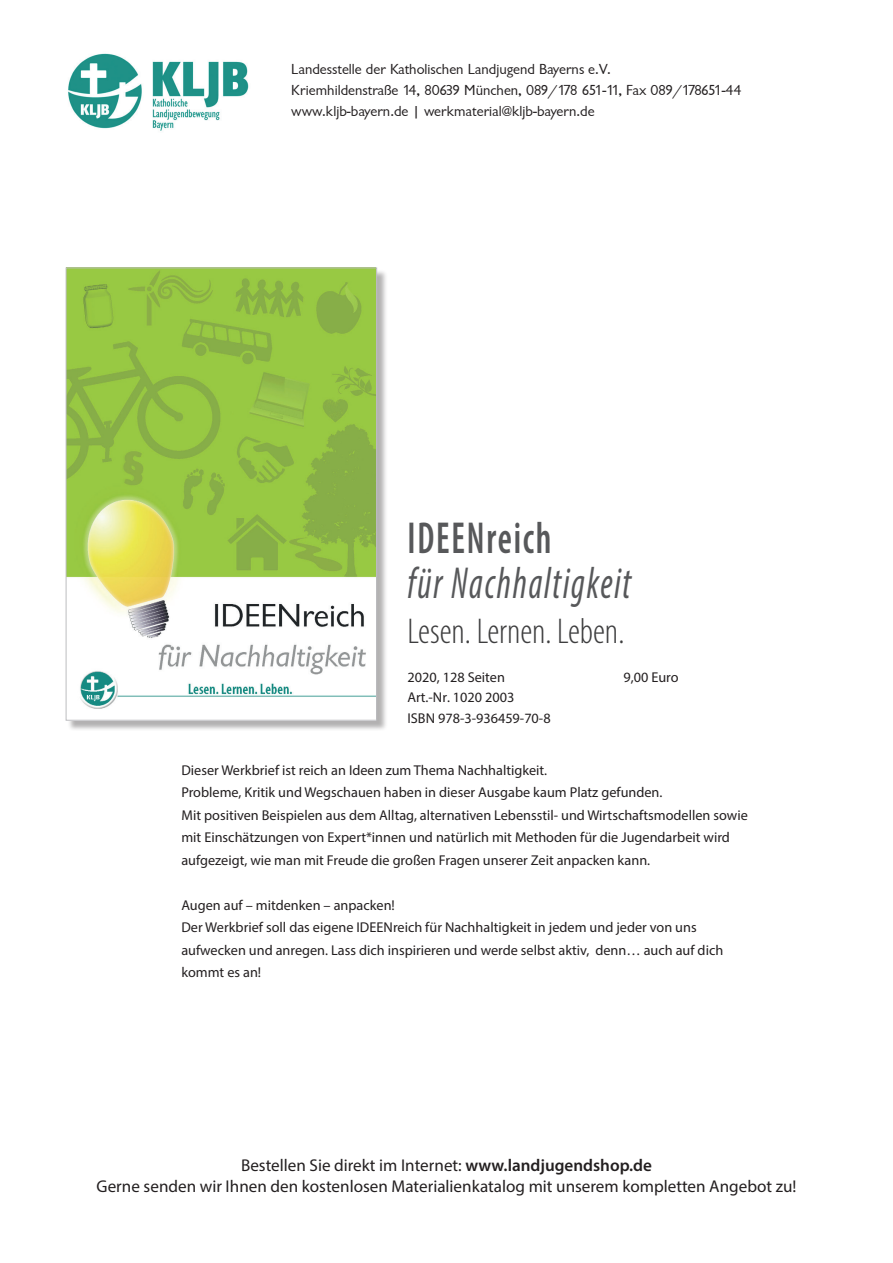
<style>
.page{position:relative;width:893px;height:1263px;background:#fff}
.page>*{position:absolute;margin:0;border:0;box-sizing:border-box;transform-origin:0 0}
.t1{font:italic condensed 45px "Myriad Pro";letter-spacing:.05em;color:#57585a;scale:.8 1}
.t2{font:600 condensed 45px "Myriad Pro";letter-spacing:.05em;color:#57585a;scale:.8 1}
.t3{font:300 condensed 36px "Myriad Pro";color:#3e3e3f}
.t4{font:17.1px/20.2px "Myriad Pro";color:#231f20;text-align:center}
.t5{font:15px/21px "Garrison Sans";color:#231f20}
.t6{font:14.25px/22.5px "Myriad Pro";color:#231f20}
.s1{font-weight:600}
</style>
<div class="page">
<img style="left:68px;top:53px;width:181px;height:78px">
<div style="left:67px;top:269px;width:321px;height:462px;background:#231f20;opacity:.35"></div>
<img style="left:68px;top:269px;width:307px;height:450px">
<div style="left:66px;top:267px;width:311px;height:454px;border:1px solid #bcbdc0"></div>
<p class="t5" style="left:291px;top:59px;width:452px">Landesstelle der Katholischen Landjugend Bayerns e.V.<br>Kriemhildenstraße 14, 80639 München, 089/178 651-11, Fax 089/178651-44 www.kljb-bayern.de | werkmaterial@kljb-bayern.de</p>
<h1 class="t2" style="left:408px;top:511px;width:182px">IDEENreich</h1>
<h1 class="t1" style="left:408px;top:556px;width:281px">für Nachhaltigkeit</h1>
<h2 class="t3" style="left:408px;top:610px;width:218px">Lesen. Lernen. Leben.</h2>
<p class="t6" style="left:408px;top:666px;width:99px">2020, 128 Seiten</p>
<p class="t6" style="left:624px;top:666px;width:57px">9,00 Euro</p>
<p class="t6" style="left:408px;top:687px;width:145px;line-height:20.9px">Art.-Nr. 1020 2003<br>ISBN 978-3-936459-70-8</p>
<p class="t6" style="left:181px;top:758px;width:568px">Dieser Werkbrief ist reich an Ideen zum Thema Nachhaltigkeit.<br>Probleme, Kritik und Wegschauen haben in dieser Ausgabe kaum Platz gefunden.<br>Mit positiven Beispielen aus dem Alltag, alternativen Lebensstil- und Wirtschaftsmodellen sowie mit Einschätzungen von Expert*innen und natürlich mit Methoden für die Jugendarbeit wird aufgezeigt, wie man mit Freude die großen Fragen unserer Zeit anpacken kann.</p>
<p class="t6" style="left:181px;top:893px;width:543px">Augen auf – mitdenken – anpacken!<br>Der Werkbrief soll das eigene IDEENreich für Nachhaltigkeit in jedem und jeder von uns aufwecken und anregen. Lass dich inspirieren und werde selbst aktiv, denn… auch auf dich kommt es an!</p>
<p class="t4" style="left:97px;top:1155px;width:701px">Bestellen Sie direkt im Internet: <span class="s1">www.landjugendshop.de<br></span>Gerne senden wir Ihnen den kostenlosen Materialienkatalog mit unserem kompletten Angebot zu!</p>
</div>
